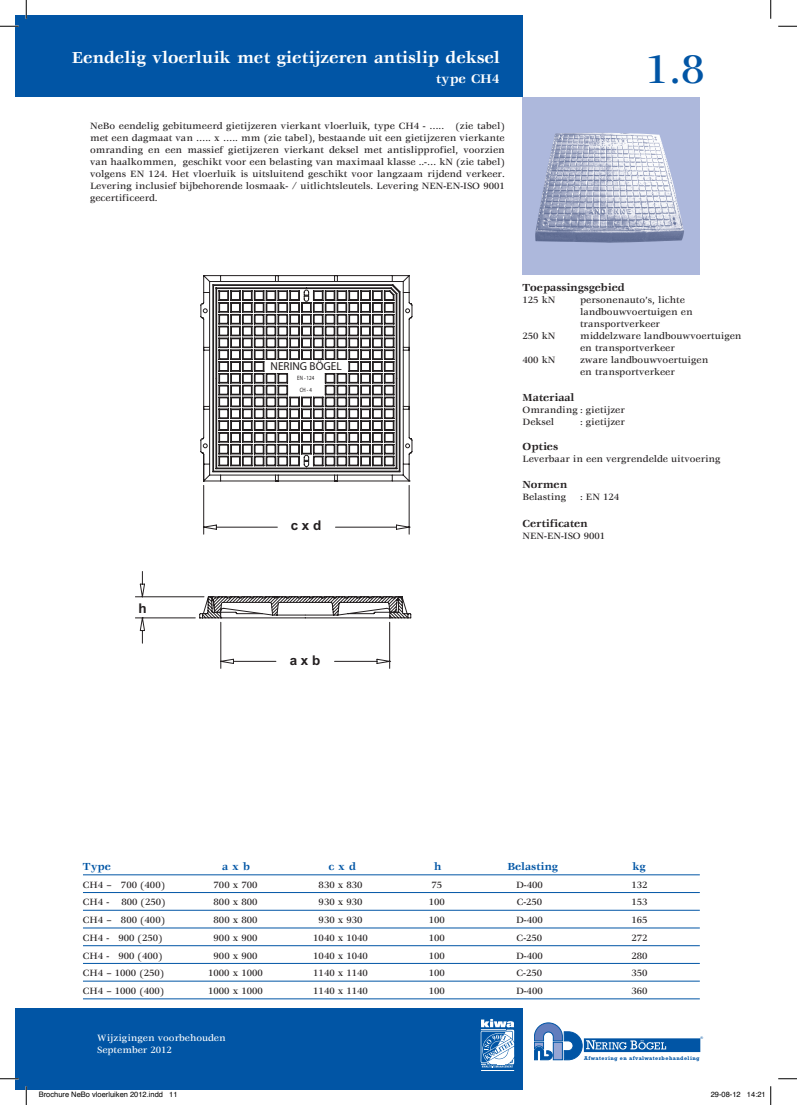
<style>
.page{position:relative;width:797px;height:1105px;background:#fff}
.page>*{position:absolute;margin:0;border:0;box-sizing:border-box;transform-origin:0 0}
.t1{font:500 43.75px "Veljovic";color:#0155a5}
.t2{font:700 17.5px "Veljovic";color:#fff}
.t3{font:700 13.75px "Veljovic";color:#fff}
.t4{font:700 13.38px "Arial";color:#231f20}
.t5{font:11.62px "Myriad Pro";color:#231f20}
.t6{font:700 11.25px "Veljovic";color:#231f20}
.t7{font:700 11.25px "Veljovic";color:#0155a5}
.t8{font:500 10px/12px "Veljovic";color:#231f20}
.t9{font:500 10px/12px "Veljovic";color:#fff}
.t10{font:7.5px "Helvetica";color:#000}
.t11{font:6.25px/11.9px "Myriad Pro";color:#231f20;text-align:center;scale:.8 1}
.t12{font:700 5.38px "Rockwell";letter-spacing:.08em;color:#0155a5}
.t13{font:3.62px "Helvetica";color:#0155a5}
</style>
<div class="page">
<div style="left:522px;top:97px;width:177px;height:177px;background:#adb8dc"></div>
<img style="left:535px;top:133px;width:149px;height:110px">
<div style="left:584px;top:1039px;width:115px;height:12px;background:#0155a5"></div>
<div style="left:584px;top:1039px;width:116px;height:13px;border:1px solid #0155a5"></div>
<svg style="left:534px;top:1023px;width:132px;height:37px"></svg>
<div style="left:553px;top:1042px;width:9px;height:18px;background:#96a5d3"></div>
<div style="left:553px;top:1042px;width:9px;height:18px;border:1px solid #0155a5"></div>
<div style="left:16px;top:16px;width:506px;height:81px;background:#0155a5"></div>
<div style="left:16px;top:1008px;width:506px;height:81px;background:#0155a5"></div>
<hr style="left:481px;top:1070px;width:33px;height:1px;background:#fff">
<svg style="left:480px;top:1019px;width:34px;height:49px"></svg>
<svg style="left:200px;top:275px;width:212px;height:343px"></svg>
<svg style="left:212px;top:287px;width:185px;height:328px"></svg>
<svg style="left:220px;top:618px;width:170px;height:51px"></svg>
<svg style="left:135px;top:571px;width:74px;height:72px"></svg>
<svg style="left:203px;top:481px;width:207px;height:53px"></svg>
<hr style="left:83px;top:874px;width:616px;height:1px;background:#0155a5">
<hr style="left:83px;top:892px;width:616px;height:1px;background:#0155a5">
<hr style="left:83px;top:910px;width:616px;height:1px;background:#0155a5">
<hr style="left:83px;top:928px;width:616px;height:1px;background:#0155a5">
<hr style="left:83px;top:945px;width:616px;height:1px;background:#0155a5">
<hr style="left:83px;top:963px;width:616px;height:1px;background:#0155a5">
<hr style="left:83px;top:981px;width:616px;height:1px;background:#0155a5">
<hr style="left:83px;top:999px;width:616px;height:1px;background:#0155a5">
<svg style="left:0;top:25px;width:19px;height:2px"></svg>
<svg style="left:778px;top:25px;width:19px;height:2px"></svg>
<svg style="left:0;top:1078px;width:19px;height:1px"></svg>
<svg style="left:778px;top:1078px;width:19px;height:1px"></svg>
<svg style="left:25px;top:0;width:2px;height:19px"></svg>
<svg style="left:25px;top:1086px;width:2px;height:19px"></svg>
<svg style="left:770px;top:0;width:1px;height:19px"></svg>
<svg style="left:770px;top:1086px;width:1px;height:19px"></svg>
<h2 class="t2" style="left:72px;top:50px;width:429px">Eendelig vloerluik met gietijzeren antislip deksel</h2>
<h3 class="t3" style="left:436px;top:73px;width:65px">type CH4</h3>
<p class="t8" style="left:90px;top:120px;width:416px;text-align:justify">NeBo eendelig gebitumeerd gietijzeren vierkant vloerluik, type CH4 - ….. (zie tabel) met een dagmaat van ….. x ….. mm (zie tabel), bestaande uit een gietijzeren vierkante omranding en een massief gietijzeren vierkant deksel met antislipprofiel, voorzien van haalkommen, geschikt voor een belasting van maximaal klasse ..-… kN (zie tabel) volgens EN 124. Het vloerluik is uitsluitend geschikt voor langzaam rijdend verkeer.<br>Levering inclusief bijbehorende losmaak- / uitlichtsleutels. Levering NEN-EN-ISO 9001 gecertificeerd.</p>
<h1 class="t1" style="left:645px;top:52px;width:61px">1.8</h1>
<h3 class="t4" style="left:139px;top:600px;width:10px">h</h3>
<p class="t5" style="left:271px;top:360px;width:72px">NERING BÖGEL</p>
<p class="t11" style="left:297px;top:372px;width:23px">EN - 124<br>CH - 4</p>
<h3 class="t4" style="left:291px;top:518px;width:32px">c x d</h3>
<h3 class="t4" style="left:290px;top:652px;width:32px">a x b</h3>
<p class="t6" style="left:522px;top:283px;width:104px">Toepassingsgebied</p>
<p class="t8" style="left:522px;top:295px;width:34px">125 kN</p>
<p class="t8" style="left:580px;top:295px;width:114px">personenauto’s, lichte landbouwvoertuigen en transportverkeer</p>
<p class="t8" style="left:522px;top:331px;width:34px">250 kN</p>
<p class="t8" style="left:580px;top:331px;width:163px">middelzware landbouwvoertuigen en transportverkeer</p>
<p class="t8" style="left:522px;top:355px;width:34px">400 kN</p>
<p class="t8" style="left:580px;top:355px;width:130px">zware landbouwvoertuigen en transportverkeer</p>
<p class="t6" style="left:522px;top:393px;width:53px">Materiaal</p>
<p class="t8" style="left:522px;top:404px;width:104px">Omranding : gietijzer<br>Deksel</p>
<p class="t8" style="left:580px;top:416px;width:46px">: gietijzer</p>
<p class="t6" style="left:522px;top:442px;width:37px">Opties</p>
<p class="t8" style="left:522px;top:454px;width:200px">Leverbaar in een vergrendelde uitvoering</p>
<p class="t6" style="left:522px;top:480px;width:46px">Normen</p>
<p class="t8" style="left:522px;top:491px;width:45px">Belasting</p>
<p class="t8" style="left:580px;top:491px;width:41px">: EN 124</p>
<p class="t6" style="left:522px;top:519px;width:67px">Certificaten</p>
<p class="t8" style="left:522px;top:530px;width:84px">NEN-EN-ISO 9001</p>
<p class="t7" style="left:83px;top:862px;width:29px">Type</p>
<p class="t7" style="left:222px;top:862px;width:29px">a x b</p>
<p class="t7" style="left:328px;top:862px;width:29px">c x d</p>
<p class="t7" style="left:434px;top:862px;width:9px">h</p>
<p class="t7" style="left:507px;top:862px;width:52px">Belasting</p>
<p class="t7" style="left:632px;top:862px;width:15px">kg</p>
<p class="t8" style="left:83px;top:879px;width:84px">CH4 – 700 (400)</p>
<p class="t8" style="left:213px;top:879px;width:45px">700 x 700</p>
<p class="t8" style="left:318px;top:879px;width:45px">830 x 830</p>
<p class="t8" style="left:431px;top:879px;width:12px">75</p>
<p class="t8" style="left:516px;top:879px;width:28px">D-400</p>
<p class="t8" style="left:631px;top:879px;width:18px">132</p>
<p class="t8" style="left:83px;top:897px;width:84px">CH4 - 800 (250)</p>
<p class="t8" style="left:213px;top:897px;width:45px">800 x 800</p>
<p class="t8" style="left:318px;top:897px;width:45px">930 x 930</p>
<p class="t8" style="left:429px;top:897px;width:18px">100</p>
<p class="t8" style="left:516px;top:897px;width:27px">C-250</p>
<p class="t8" style="left:631px;top:897px;width:18px">153</p>
<p class="t8" style="left:83px;top:915px;width:84px">CH4 – 800 (400)</p>
<p class="t8" style="left:213px;top:915px;width:45px">800 x 800</p>
<p class="t8" style="left:318px;top:915px;width:45px">930 x 930</p>
<p class="t8" style="left:429px;top:915px;width:18px">100</p>
<p class="t8" style="left:516px;top:915px;width:28px">D-400</p>
<p class="t8" style="left:631px;top:915px;width:18px">165</p>
<p class="t8" style="left:83px;top:933px;width:81px">CH4 - 900 (250)</p>
<p class="t8" style="left:213px;top:933px;width:45px">900 x 900</p>
<p class="t8" style="left:313px;top:933px;width:56px">1040 x 1040</p>
<p class="t8" style="left:429px;top:933px;width:18px">100</p>
<p class="t8" style="left:516px;top:933px;width:27px">C-250</p>
<p class="t8" style="left:631px;top:933px;width:18px">272</p>
<p class="t8" style="left:83px;top:950px;width:81px">CH4 - 900 (400)</p>
<p class="t8" style="left:213px;top:950px;width:45px">900 x 900</p>
<p class="t8" style="left:313px;top:950px;width:56px">1040 x 1040</p>
<p class="t8" style="left:429px;top:950px;width:18px">100</p>
<p class="t8" style="left:516px;top:950px;width:28px">D-400</p>
<p class="t8" style="left:631px;top:950px;width:18px">280</p>
<p class="t8" style="left:83px;top:968px;width:83px">CH4 – 1000 (250)</p>
<p class="t8" style="left:208px;top:968px;width:56px">1000 x 1000</p>
<p class="t8" style="left:313px;top:968px;width:56px">1140 x 1140</p>
<p class="t8" style="left:429px;top:968px;width:18px">100</p>
<p class="t8" style="left:516px;top:968px;width:27px">C-250</p>
<p class="t8" style="left:631px;top:968px;width:18px">350</p>
<p class="t8" style="left:83px;top:986px;width:83px">CH4 – 1000 (400)</p>
<p class="t8" style="left:208px;top:986px;width:56px">1000 x 1000</p>
<p class="t8" style="left:313px;top:986px;width:56px">1140 x 1140</p>
<p class="t8" style="left:429px;top:986px;width:18px">100</p>
<p class="t8" style="left:516px;top:986px;width:28px">D-400</p>
<p class="t8" style="left:631px;top:986px;width:18px">360</p>
<p class="t9" style="left:97px;top:1032px;width:130px">Wijzigingen voorbehouden<br>September 2012</p>
<p class="t13" style="left:700px;top:1036px;width:4px">®</p>
<p class="t12" style="left:584px;top:1056px;width:117px">Afwatering en afvalwaterbehandeling</p>
<p class="t10" style="left:39px;top:1090px;width:140px">Brochure NeBo vloerluiken 2012.indd 11</p>
<p class="t10" style="left:710px;top:1090px;width:57px">29-08-12 14:21</p>
</div>
